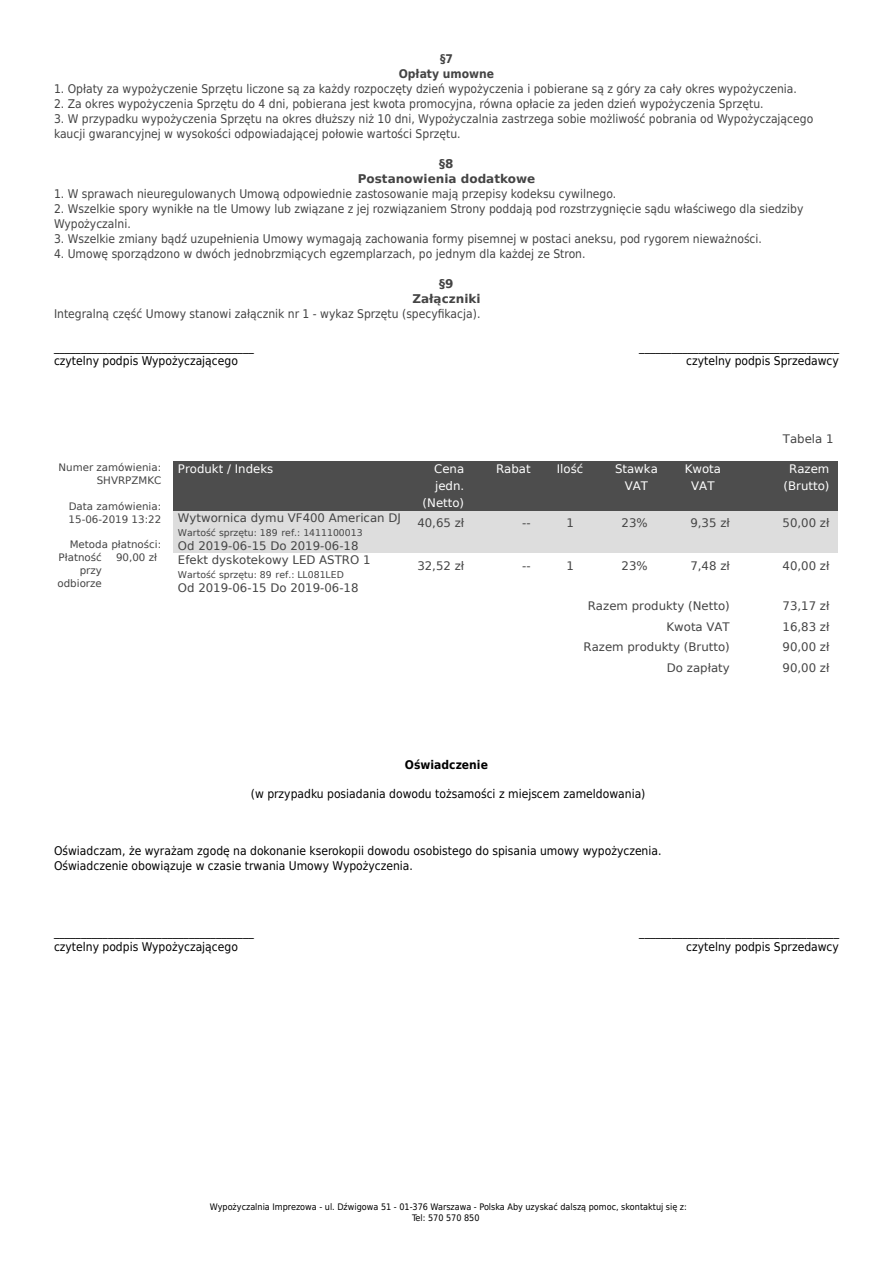
<style>
.page{position:relative;width:893px;height:1263px;background:#fff}
.page>*{position:absolute;margin:0;border:0;box-sizing:border-box;transform-origin:0 0}
.t1{font:12px/15px "DejaVu Sans Condensed";color:#444}
.t2{font:12px/14.4px "DejaVu Sans Condensed";color:#000}
.t3{font:700 12px/15px "DejaVu Sans";color:#444;text-align:center}
.t4{font:700 12px/15px "DejaVu Sans Condensed";color:#444;text-align:center}
.t5{font:700 12px "DejaVu Sans Condensed";color:#000}
.t6{font:11.7px "DejaVu Sans";color:#444}
.t7{font:700 11.7px "DejaVu Sans";color:#444}
.t8{font:700 11.7px/16.6px "DejaVu Sans";color:#fff;text-align:center}
.t9{font:italic 11.7px "DejaVu Sans";color:#444}
.t10{font:10.35px/12.9px "DejaVu Sans";color:#444;text-align:right}
.t11{font:700 10.35px "DejaVu Sans";color:#444}
.t12{font:700 9.3px "DejaVu Sans";color:#444}
.t13{font:9px/10.8px "DejaVu Sans Condensed";color:#000;text-align:center}
</style>
<div class="page">
<div style="left:174px;top:461px;width:232px;height:50px;background:#4d4d4d"></div>
<div style="left:406px;top:461px;width:67px;height:50px;background:#4d4d4d"></div>
<div style="left:473px;top:461px;width:66px;height:50px;background:#4d4d4d"></div>
<div style="left:539px;top:461px;width:66px;height:50px;background:#4d4d4d"></div>
<div style="left:605px;top:461px;width:67px;height:50px;background:#4d4d4d"></div>
<div style="left:672px;top:461px;width:66px;height:50px;background:#4d4d4d"></div>
<div style="left:738px;top:461px;width:100px;height:50px;background:#4d4d4d"></div>
<div style="left:174px;top:511px;width:232px;height:42px;background:#ddd"></div>
<div style="left:406px;top:511px;width:67px;height:42px;background:#ddd"></div>
<div style="left:473px;top:511px;width:66px;height:42px;background:#ddd"></div>
<div style="left:539px;top:511px;width:66px;height:42px;background:#ddd"></div>
<div style="left:605px;top:511px;width:67px;height:42px;background:#ddd"></div>
<div style="left:672px;top:511px;width:66px;height:42px;background:#ddd"></div>
<div style="left:738px;top:511px;width:100px;height:42px;background:#ddd"></div>
<p class="t4" style="left:399px;top:51px;width:97px">§7<br>Opłaty umowne</p>
<p class="t1" style="left:54px;top:81px;width:744px">1. Opłaty za wypożyczenie Sprzętu liczone są za każdy rozpoczęty dzień wypożyczenia i pobierane są z góry za cały okres wypożyczenia.</p>
<p class="t1" style="left:54px;top:96px;width:711px">2. Za okres wypożyczenia Sprzętu do 4 dni, pobierana jest kwota promocyjna, równa opłacie za jeden dzień wypożyczenia Sprzętu.</p>
<p class="t1" style="left:54px;top:111px;width:761px">3. W przypadku wypożyczenia Sprzętu na okres dłuższy niż 10 dni, Wypożyczalnia zastrzega sobie możliwość pobrania od Wypożyczającego kaucji gwarancyjnej w wysokości odpowiadającej połowie wartości Sprzętu.</p>
<p class="t3" style="left:358px;top:156px;width:179px">§8<br>Postanowienia dodatkowe</p>
<p class="t1" style="left:54px;top:186px;width:564px">1. W sprawach nieuregulowanych Umową odpowiednie zastosowanie mają przepisy kodeksu cywilnego.</p>
<p class="t1" style="left:54px;top:201px;width:751px">2. Wszelkie spory wynikłe na tle Umowy lub związane z jej rozwiązaniem Strony poddają pod rozstrzygnięcie sądu właściwego dla siedziby<br>Wypożyczalni.</p>
<p class="t1" style="left:54px;top:231px;width:709px">3. Wszelkie zmiany bądź uzupełnienia Umowy wymagają zachowania formy pisemnej w postaci aneksu, pod rygorem nieważności.</p>
<p class="t1" style="left:54px;top:246px;width:533px">4. Umowę sporządzono w dwóch jednobrzmiących egzemplarzach, po jednym dla każdej ze Stron.</p>
<p class="t3" style="left:412px;top:276px;width:70px">§9<br>Załączniki</p>
<p class="t1" style="left:54px;top:306px;width:428px">Integralną część Umowy stanowi załącznik nr 1 - wykaz Sprzętu (specyfikacja).</p>
<p class="t2" style="left:54px;top:339px;width:201px">_____________________________________ czytelny podpis Wypożyczającego</p>
<p class="t2" style="left:639px;top:339px;width:201px;text-align:right">_____________________________________ czytelny podpis Sprzedawcy</p>
<p class="t11" style="left:58px;top:459px;width:104px">Numer zamówienia:</p>
<p class="t10" style="left:97px;top:474px;width:66px">SHVRPZMKC</p>
<p class="t11" style="left:69px;top:498px;width:94px">Data zamówienia:</p>
<p class="t10" style="left:69px;top:512px;width:94px">15-06-2019 13:22</p>
<p class="t11" style="left:70px;top:536px;width:93px">Metoda płatności:</p>
<p class="t10" style="left:57px;top:551px;width:46px">Płatność przy odbiorze</p>
<p class="t10" style="left:116px;top:551px;width:43px">90,00 zł</p>
<p class="t9" style="left:783px;top:429px;width:52px">Tabela 1</p>
<p class="t8" style="left:178px;top:461px;width:97px">Produkt / Indeks</p>
<p class="t8" style="left:423px;top:461px;width:43px;text-align:right">Cena jedn. (Netto)</p>
<p class="t8" style="left:496px;top:461px;width:36px">Rabat</p>
<p class="t8" style="left:557px;top:461px;width:28px">Ilość</p>
<p class="t8" style="left:615px;top:461px;width:44px">Stawka<br>VAT</p>
<p class="t8" style="left:685px;top:461px;width:38px">Kwota<br>VAT</p>
<p class="t8" style="left:783px;top:461px;width:47px">Razem (Brutto)</p>
<p class="t7" style="left:178px;top:508px;width:225px">Wytwornica dymu VF400 American DJ</p>
<p class="t12" style="left:178px;top:525px;width:186px">Wartość sprzętu: 189 ref.: 1411100013</p>
<p class="t6" style="left:178px;top:536px;width:182px">Od 2019-06-15 Do 2019-06-18</p>
<p class="t6" style="left:417px;top:514px;width:48px">40,65 zł</p>
<p class="t6" style="left:522px;top:514px;width:10px">--</p>
<p class="t6" style="left:566px;top:514px;width:9px">1</p>
<p class="t6" style="left:622px;top:514px;width:28px">23%</p>
<p class="t6" style="left:690px;top:514px;width:41px">9,35 zł</p>
<p class="t6" style="left:783px;top:514px;width:48px">50,00 zł</p>
<p class="t7" style="left:178px;top:551px;width:194px">Efekt dyskotekowy LED ASTRO 1</p>
<p class="t12" style="left:178px;top:567px;width:167px">Wartość sprzętu: 89 ref.: LL081LED</p>
<p class="t6" style="left:178px;top:579px;width:182px">Od 2019-06-15 Do 2019-06-18</p>
<p class="t6" style="left:417px;top:556px;width:48px">32,52 zł</p>
<p class="t6" style="left:522px;top:556px;width:10px">--</p>
<p class="t6" style="left:566px;top:556px;width:9px">1</p>
<p class="t6" style="left:622px;top:556px;width:28px">23%</p>
<p class="t6" style="left:690px;top:556px;width:41px">7,48 zł</p>
<p class="t6" style="left:783px;top:556px;width:48px">40,00 zł</p>
<p class="t7" style="left:588px;top:596px;width:143px">Razem produkty (Netto)</p>
<p class="t6" style="left:782px;top:596px;width:48px">73,17 zł</p>
<p class="t7" style="left:666px;top:617px;width:65px">Kwota VAT</p>
<p class="t6" style="left:782px;top:617px;width:48px">16,83 zł</p>
<p class="t7" style="left:583px;top:638px;width:148px">Razem produkty (Brutto)</p>
<p class="t6" style="left:782px;top:638px;width:48px">90,00 zł</p>
<p class="t7" style="left:667px;top:658px;width:64px">Do zapłaty</p>
<p class="t6" style="left:782px;top:658px;width:48px">90,00 zł</p>
<p class="t5" style="left:405px;top:755px;width:84px">Oświadczenie</p>
<p class="t2" style="left:251px;top:786px;width:396px">(w przypadku posiadania dowodu tożsamości z miejscem zameldowania)</p>
<p class="t2" style="left:54px;top:843px;width:609px">Oświadczam, że wyrażam zgodę na dokonanie kserokopii dowodu osobistego do spisania umowy wypożyczenia.<br>Oświadczenie obowiązuje w czasie trwania Umowy Wypożyczenia.</p>
<p class="t2" style="left:54px;top:924px;width:201px">_____________________________________ czytelny podpis Wypożyczającego</p>
<p class="t2" style="left:639px;top:924px;width:201px;text-align:right">_____________________________________ czytelny podpis Sprzedawcy</p>
<p class="t13" style="left:210px;top:1201px;width:479px">Wypożyczalnia Imprezowa - ul. Dźwigowa 51 - 01-376 Warszawa - Polska Aby uzyskać dalszą pomoc, skontaktuj się z:<br>Tel: 570 570 850</p>
</div>
